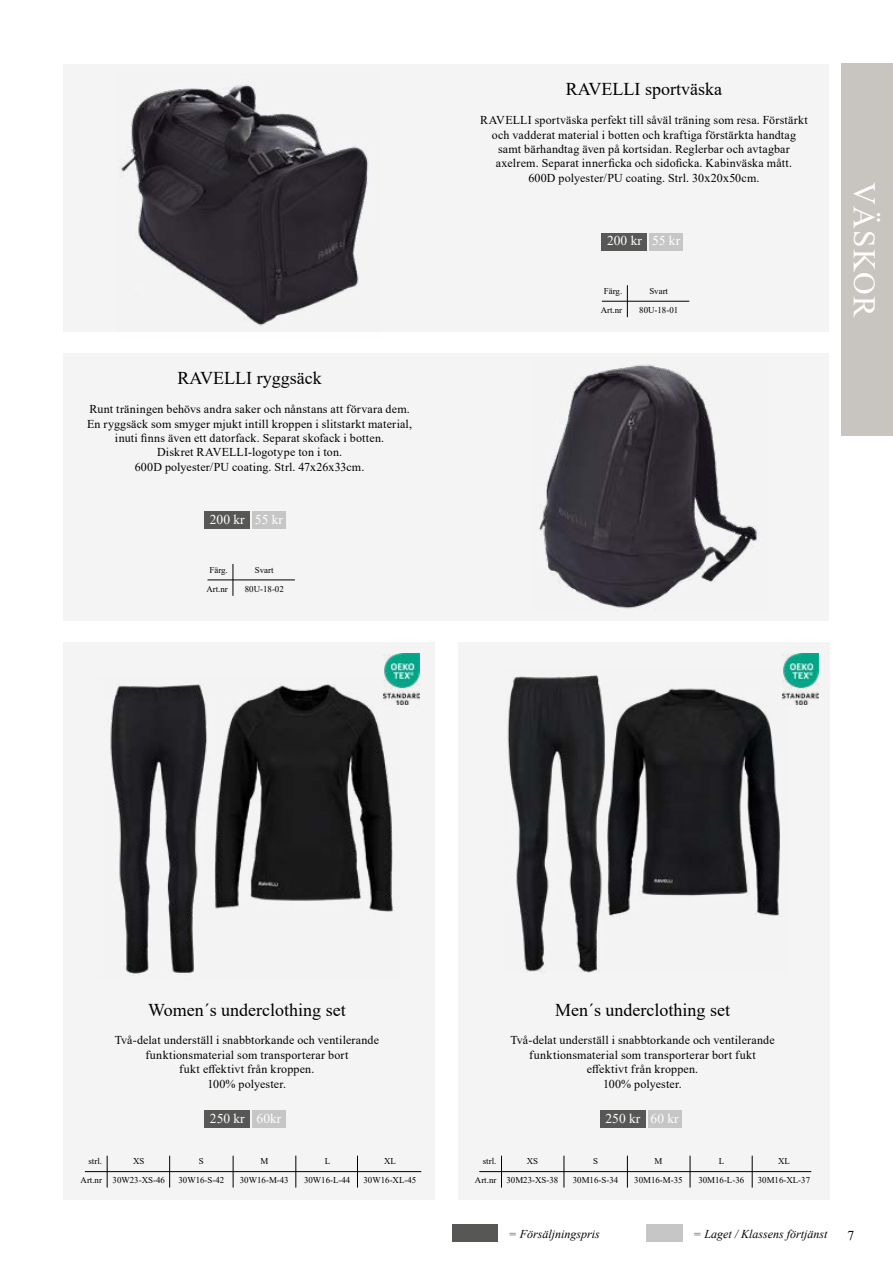
<style>
.page{position:relative;width:893px;height:1263px;background:#fff}
.page>*{position:absolute;margin:0;border:0;box-sizing:border-box;transform-origin:0 0}
.t1{font:31.5px "Times New Roman";letter-spacing:.035em;color:#fff}
.t2{font:18px "Times New Roman";color:#000}
.t3{font:13.5px "Times New Roman";color:#fff}
.t4{font:13.5px "Times New Roman";color:#000}
.t5{font:12px/14.4px "Times New Roman";letter-spacing:.015em;color:#000;text-align:center}
.t6{font:italic 12px "Times New Roman";color:#000}
.t7{font:8.85px "Times New Roman";color:#000}
</style>
<div class="page">
<div style="left:841px;top:64px;width:52px;height:372px;background:#c8c4bf"></div>
<div style="left:453px;top:1225px;width:45px;height:17px;background:#575756"></div>
<div style="left:646px;top:1225px;width:36px;height:17px;background:#c6c6c6"></div>
<div style="left:64px;top:64px;width:765px;height:268px;background:#f4f4f4"></div>
<div style="left:64px;top:353px;width:765px;height:268px;background:#f4f4f4"></div>
<img style="left:121px;top:84px;width:248px;height:242px">
<hr style="left:602px;top:301px;width:87px;height:1px;background:#000">
<hr style="left:627px;top:285px;width:1px;height:32px;background:#000">
<div style="left:602px;top:233px;width:45px;height:17px;background:#575756"></div>
<div style="left:650px;top:233px;width:33px;height:17px;background:#c6c6c6"></div>
<img style="left:539px;top:364px;width:218px;height:245px">
<hr style="left:207px;top:580px;width:88px;height:1px;background:#000">
<hr style="left:233px;top:564px;width:1px;height:32px;background:#000">
<div style="left:205px;top:512px;width:45px;height:17px;background:#575756"></div>
<div style="left:252px;top:512px;width:34px;height:17px;background:#c6c6c6"></div>
<div style="left:458px;top:642px;width:371px;height:557px;background:#f4f4f4"></div>
<div style="left:64px;top:642px;width:371px;height:557px;background:#f4f4f4"></div>
<img style="left:110px;top:681px;width:291px;height:293px">
<img style="left:507px;top:675px;width:276px;height:298px">
<hr style="left:564px;top:1156px;width:1px;height:31px;background:#000">
<hr style="left:627px;top:1156px;width:1px;height:31px;background:#000">
<hr style="left:690px;top:1156px;width:1px;height:31px;background:#000">
<hr style="left:752px;top:1156px;width:1px;height:31px;background:#000">
<hr style="left:479px;top:1171px;width:332px;height:1px;background:#000">
<hr style="left:501px;top:1156px;width:1px;height:31px;background:#000">
<hr style="left:169px;top:1156px;width:1px;height:31px;background:#000">
<hr style="left:233px;top:1156px;width:1px;height:31px;background:#000">
<hr style="left:296px;top:1156px;width:1px;height:31px;background:#000">
<hr style="left:357px;top:1156px;width:1px;height:31px;background:#000">
<hr style="left:85px;top:1171px;width:336px;height:1px;background:#000">
<hr style="left:107px;top:1156px;width:1px;height:31px;background:#000">
<div style="left:205px;top:1110px;width:45px;height:17px;background:#575756"></div>
<div style="left:252px;top:1110px;width:34px;height:17px;background:#c6c6c6"></div>
<div style="left:600px;top:1110px;width:45px;height:17px;background:#575756"></div>
<div style="left:648px;top:1110px;width:34px;height:17px;background:#c6c6c6"></div>
<img style="left:384px;top:653px;width:35px;height:51px">
<img style="left:783px;top:653px;width:36px;height:51px">
<h2 class="t2" style="left:178px;top:366px;width:146px">RAVELLI ryggsäck</h2>
<p class="t5" style="left:87px;top:402px;width:326px">Runt träningen behövs andra saker och nånstans att förvara dem.<br>En ryggsäck som smyger mjukt intill kroppen i slitstarkt material, inuti finns även ett datorfack. Separat skofack i botten.<br>Diskret RAVELLI-logotype ton i ton.<br>600D polyester/PU coating. Strl. 47x26x33cm.</p>
<p class="t3" style="left:210px;top:510px;width:75px">200 kr 55 kr</p>
<p class="t7" style="left:209px;top:563px;width:20px">Färg.</p>
<p class="t7" style="left:255px;top:563px;width:20px">Svart</p>
<p class="t7" style="left:206px;top:582px;width:23px">Art.nr</p>
<p class="t7" style="left:245px;top:582px;width:41px">80U-18-02</p>
<h2 class="t2" style="left:566px;top:77px;width:158px">RAVELLI sportväska</h2>
<p class="t5" style="left:480px;top:113px;width:329px">RAVELLI sportväska perfekt till såväl träning som resa. Förstärkt och vadderat material i botten och kraftiga förstärkta handtag samt bärhandtag även på kortsidan. Reglerbar och avtagbar axelrem. Separat innerficka och sidoficka. Kabinväska mått.<br>600D polyester/PU coating. Strl. 30x20x50cm.</p>
<p class="t3" style="left:607px;top:231px;width:75px">200 kr 55 kr</p>
<p class="t7" style="left:604px;top:285px;width:20px">Färg.</p>
<p class="t7" style="left:649px;top:285px;width:20px">Svart</p>
<p class="t7" style="left:601px;top:304px;width:23px">Art.nr</p>
<p class="t7" style="left:639px;top:304px;width:41px">80U-18-01</p>
<h1 class="t1" style="left:887px;top:182px;width:137px;rotate:90deg">VÄSKOR</h1>
<h2 class="t2" style="left:148px;top:997px;width:199px">Women´s underclothing set</h2>
<p class="t5" style="left:115px;top:1033px;width:266px">Två-delat underställ i snabbtorkande och ventilerande funktionsmaterial som transporterar bort<br>fukt effektivt från kroppen.<br>100% polyester.</p>
<h2 class="t2" style="left:555px;top:997px;width:176px">Men´s underclothing set</h2>
<p class="t5" style="left:510px;top:1033px;width:266px">Två-delat underställ i snabbtorkande och ventilerande funktionsmaterial som transporterar bort fukt effektivt från kroppen.<br>100% polyester.</p>
<p class="t3" style="left:210px;top:1108px;width:73px">250 kr 60kr</p>
<p class="t3" style="left:606px;top:1108px;width:75px">250 kr 60 kr</p>
<p class="t7" style="left:133px;top:1155px;width:13px">XS</p>
<p class="t7" style="left:199px;top:1155px;width:6px">S</p>
<p class="t7" style="left:260px;top:1155px;width:9px">M</p>
<p class="t7" style="left:325px;top:1155px;width:7px">L</p>
<p class="t7" style="left:384px;top:1155px;width:13px">XL</p>
<p class="t7" style="left:483px;top:1155px;width:15px">strl.</p>
<p class="t7" style="left:81px;top:1174px;width:86px">Art.nr 30W23-XS-46</p>
<p class="t7" style="left:178px;top:1174px;width:47px">30W16-S-42</p>
<p class="t7" style="left:240px;top:1174px;width:50px">30W16-M-43</p>
<p class="t7" style="left:304px;top:1174px;width:48px">30W16-L-44</p>
<p class="t7" style="left:363px;top:1174px;width:54px">30W16-XL-45</p>
<p class="t7" style="left:88px;top:1155px;width:15px">strl.</p>
<p class="t7" style="left:527px;top:1155px;width:13px">XS</p>
<p class="t7" style="left:593px;top:1155px;width:6px">S</p>
<p class="t7" style="left:654px;top:1155px;width:9px">M</p>
<p class="t7" style="left:719px;top:1155px;width:7px">L</p>
<p class="t7" style="left:778px;top:1155px;width:13px">XL</p>
<p class="t7" style="left:475px;top:1174px;width:85px">Art.nr 30M23-XS-38</p>
<p class="t7" style="left:573px;top:1174px;width:47px">30M16-S-34</p>
<p class="t7" style="left:634px;top:1174px;width:50px">30M16-M-35</p>
<p class="t7" style="left:698px;top:1174px;width:47px">30M16-L-36</p>
<p class="t7" style="left:758px;top:1174px;width:54px">30M16-XL-37</p>
<p class="t6" style="left:509px;top:1225px;width:93px">= Försäljningspris</p>
<p class="t6" style="left:693px;top:1225px;width:136px">= Laget / Klassens förtjänst</p>
<p class="t4" style="left:848px;top:1226px;width:8px">7</p>
</div>
